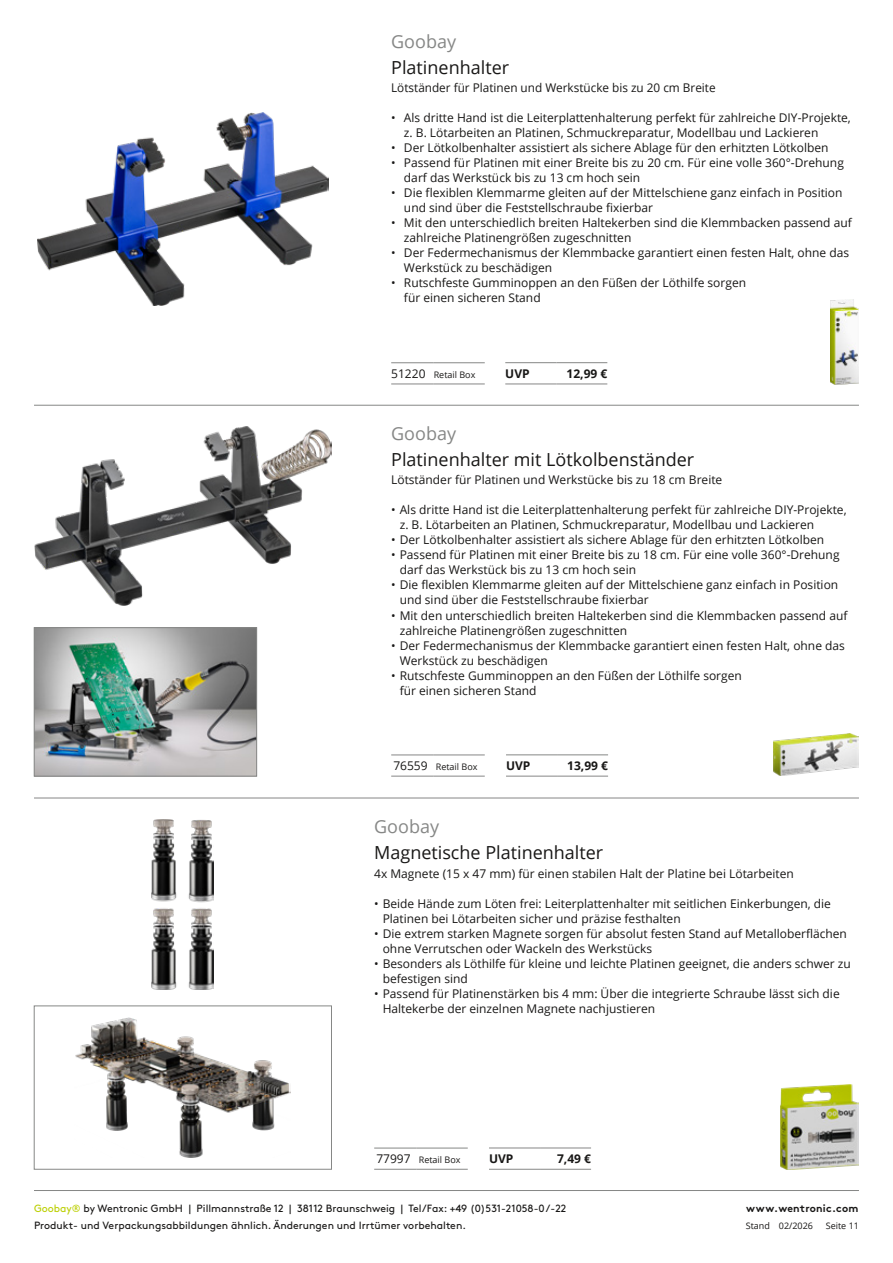
<style>
.page{position:relative;width:893px;height:1263px;background:#fff}
.page>*{position:absolute;margin:0;border:0;box-sizing:border-box;transform-origin:0 0}
.t1{font:18px "Open Sans";color:#181716}
.t2{font:18px "Open Sans";color:#868786}
.t3{font:12px/15px "Open Sans";color:#181716}
.t4{font:700 12px "Open Sans";color:#181716}
.t5{font:10.5px/16.8px "Brown";color:#181716}
.t6{font:700 10.5px "Brown";letter-spacing:.025em;color:#181716}
.t7{font:9px "Open Sans";color:#181716}
.s1{font-size:12px}
.s2{color:#bbcf00}
</style>
<div class="page">
<hr style="left:34px;top:1190px;width:825px;height:1px;background:#868786">
<hr style="left:34px;top:405px;width:825px;height:1px;background:#868786">
<img style="left:34px;top:426px;width:298px;height:180px">
<hr style="left:391px;top:362px;width:43px;height:1px;background:#868786">
<hr style="left:391px;top:384px;width:43px;height:1px;background:#868786">
<hr style="left:434px;top:362px;width:51px;height:1px;background:#868786">
<hr style="left:434px;top:384px;width:51px;height:1px;background:#868786">
<img style="left:36px;top:629px;width:219px;height:145px">
<div style="left:34px;top:627px;width:223px;height:149px;border:1px solid #868786"></div>
<img style="left:774px;top:733px;width:85px;height:43px">
<hr style="left:391px;top:755px;width:43px;height:1px;background:#868786">
<hr style="left:434px;top:755px;width:51px;height:1px;background:#868786">
<hr style="left:391px;top:776px;width:43px;height:1px;background:#868786">
<hr style="left:434px;top:776px;width:51px;height:1px;background:#868786">
<img style="left:37px;top:112px;width:291px;height:194px">
<img style="left:830px;top:299px;width:29px;height:85px">
<hr style="left:34px;top:798px;width:825px;height:1px;background:#868786">
<img style="left:781px;top:1084px;width:78px;height:85px">
<hr style="left:374px;top:1148px;width:43px;height:1px;background:#868786">
<hr style="left:417px;top:1148px;width:51px;height:1px;background:#868786">
<hr style="left:374px;top:1169px;width:43px;height:1px;background:#868786">
<hr style="left:417px;top:1169px;width:51px;height:1px;background:#868786">
<img style="left:75px;top:1017px;width:216px;height:141px">
<div style="left:34px;top:1006px;width:298px;height:163px;border:1px solid #868786"></div>
<img style="left:152px;top:819px;width:62px;height:170px">
<hr style="left:506px;top:755px;width:51px;height:1px;background:#868786">
<hr style="left:557px;top:755px;width:51px;height:1px;background:#868786">
<hr style="left:506px;top:776px;width:51px;height:1px;background:#868786">
<hr style="left:557px;top:776px;width:51px;height:1px;background:#868786">
<hr style="left:505px;top:362px;width:51px;height:1px;background:#868786">
<hr style="left:556px;top:362px;width:51px;height:1px;background:#868786">
<hr style="left:505px;top:384px;width:51px;height:1px;background:#868786">
<hr style="left:556px;top:384px;width:51px;height:1px;background:#868786">
<hr style="left:489px;top:1148px;width:51px;height:1px;background:#868786">
<hr style="left:540px;top:1148px;width:51px;height:1px;background:#868786">
<hr style="left:489px;top:1169px;width:51px;height:1px;background:#868786">
<hr style="left:540px;top:1169px;width:51px;height:1px;background:#868786">
<h1 class="t2" style="left:391px;top:29px;width:66px">Goobay</h1>
<h1 class="t1" style="left:391px;top:55px;width:119px">Platinenhalter</h1>
<p class="t3" style="left:391px;top:80px;width:326px">Lötständer für Platinen und Werkstücke bis zu 20 cm Breite</p>
<p class="t3" style="left:404px;top:110px;width:448px;text-indent:-13px">• Als dritte Hand ist die Leiterplattenhalterung perfekt für zahlreiche DIY-Projekte, z. B. Lötarbeiten an Platinen, Schmuckreparatur, Modellbau und Lackieren</p>
<p class="t3" style="left:391px;top:140px;width:439px">• Der Lötkolbenhalter assistiert als sichere Ablage für den erhitzten Lötkolben</p>
<p class="t3" style="left:404px;top:155px;width:441px;text-indent:-13px">• Passend für Platinen mit einer Breite bis zu 20 cm. Für eine volle 360°-Drehung darf das Werkstück bis zu 13 cm hoch sein</p>
<p class="t3" style="left:404px;top:185px;width:440px;text-indent:-13px">• Die flexiblen Klemmarme gleiten auf der Mittelschiene ganz einfach in Position und sind über die Feststellschraube fixierbar</p>
<p class="t3" style="left:404px;top:215px;width:449px;text-indent:-13px">• Mit den unterschiedlich breiten Haltekerben sind die Klemmbacken passend auf zahlreiche Platinengrößen zugeschnitten</p>
<p class="t3" style="left:404px;top:245px;width:447px;text-indent:-13px">• Der Federmechanismus der Klemmbacke garantiert einen festen Halt, ohne das<br>Werkstück zu beschädigen</p>
<p class="t3" style="left:404px;top:275px;width:344px;text-indent:-13px">• Rutschfeste Gumminoppen an den Füßen der Löthilfe sorgen für einen sicheren Stand</p>
<p class="t7" style="left:391px;top:368px;width:86px"><span class="s1">51220</span> Retail Box</p>
<p class="t4" style="left:505px;top:365px;width:26px">UVP</p>
<p class="t4" style="left:566px;top:365px;width:42px">12,99 €</p>
<h1 class="t2" style="left:391px;top:421px;width:66px">Goobay</h1>
<h1 class="t1" style="left:391px;top:447px;width:305px">Platinenhalter mit Lötkolbenständer</h1>
<p class="t3" style="left:391px;top:472px;width:333px">Lötständer für Platinen und Werkstücke bis zu 18 cm Breite</p>
<p class="t3" style="left:400px;top:502px;width:448px;text-indent:-9px">• Als dritte Hand ist die Leiterplattenhalterung perfekt für zahlreiche DIY-Projekte, z. B. Lötarbeiten an Platinen, Schmuckreparatur, Modellbau und Lackieren</p>
<p class="t3" style="left:391px;top:532px;width:434px">• Der Lötkolbenhalter assistiert als sichere Ablage für den erhitzten Lötkolben</p>
<p class="t3" style="left:400px;top:547px;width:441px;text-indent:-9px">• Passend für Platinen mit einer Breite bis zu 18 cm. Für eine volle 360°-Drehung darf das Werkstück bis zu 13 cm hoch sein</p>
<p class="t3" style="left:400px;top:577px;width:440px;text-indent:-9px">• Die flexiblen Klemmarme gleiten auf der Mittelschiene ganz einfach in Position und sind über die Feststellschraube fixierbar</p>
<p class="t3" style="left:400px;top:607px;width:449px;text-indent:-9px">• Mit den unterschiedlich breiten Haltekerben sind die Klemmbacken passend auf zahlreiche Platinengrößen zugeschnitten</p>
<p class="t3" style="left:400px;top:637px;width:447px;text-indent:-9px">• Der Federmechanismus der Klemmbacke garantiert einen festen Halt, ohne das<br>Werkstück zu beschädigen</p>
<p class="t3" style="left:400px;top:667px;width:344px;text-indent:-9px">• Rutschfeste Gumminoppen an den Füßen der Löthilfe sorgen für einen sicheren Stand</p>
<p class="t7" style="left:393px;top:761px;width:86px"><span class="s1">76559</span> Retail Box</p>
<p class="t4" style="left:506px;top:757px;width:26px">UVP</p>
<p class="t4" style="left:567px;top:757px;width:42px">13,99 €</p>
<h1 class="t2" style="left:374px;top:814px;width:66px">Goobay</h1>
<h1 class="t1" style="left:374px;top:840px;width:231px">Magnetische Platinenhalter</h1>
<p class="t3" style="left:374px;top:865px;width:421px">4x Magnete (15 x 47 mm) für einen stabilen Halt der Platine bei Lötarbeiten</p>
<p class="t3" style="left:383px;top:895px;width:450px;text-indent:-9px">• Beide Hände zum Löten frei: Leiterplattenhalter mit seitlichen Einkerbungen, die<br>Platinen bei Lötarbeiten sicher und präzise festhalten</p>
<p class="t3" style="left:383px;top:925px;width:466px;text-indent:-9px">• Die extrem starken Magnete sorgen für absolut festen Stand auf Metalloberflächen ohne Verrutschen oder Wackeln des Werkstücks</p>
<p class="t3" style="left:383px;top:955px;width:470px;text-indent:-9px">• Besonders als Löthilfe für kleine und leichte Platinen geeignet, die anders schwer zu befestigen sind</p>
<p class="t3" style="left:383px;top:985px;width:458px;text-indent:-9px">• Passend für Platinenstärken bis 4 mm: Über die integrierte Schraube lässt sich die<br>Haltekerbe der einzelnen Magnete nachjustieren</p>
<p class="t7" style="left:376px;top:1154px;width:86px"><span class="s1">77997</span> Retail Box</p>
<p class="t4" style="left:489px;top:1150px;width:26px">UVP</p>
<p class="t4" style="left:557px;top:1150px;width:36px">7,49 €</p>
<p class="t5" style="left:34px;top:1199px;width:534px"><span class="s2">Goobay®</span> by Wentronic GmbH | Pillmannstraße 12 | 38112 Braunschweig | Tel/Fax: +49 (0)531-21058-0 /-22<br>Produkt- und Verpackungsabbildungen ähnlich. Änderungen und Irrtümer vorbehalten.</p>
<p class="t6" style="left:746px;top:1199px;width:114px">www.wentronic.com</p>
<p class="t7" style="left:779px;top:1219px;width:36px">02/2026</p>
<p class="t7" style="left:746px;top:1219px;width:26px">Stand</p>
<p class="t7" style="left:826px;top:1219px;width:35px">Seite 11</p>
</div>
